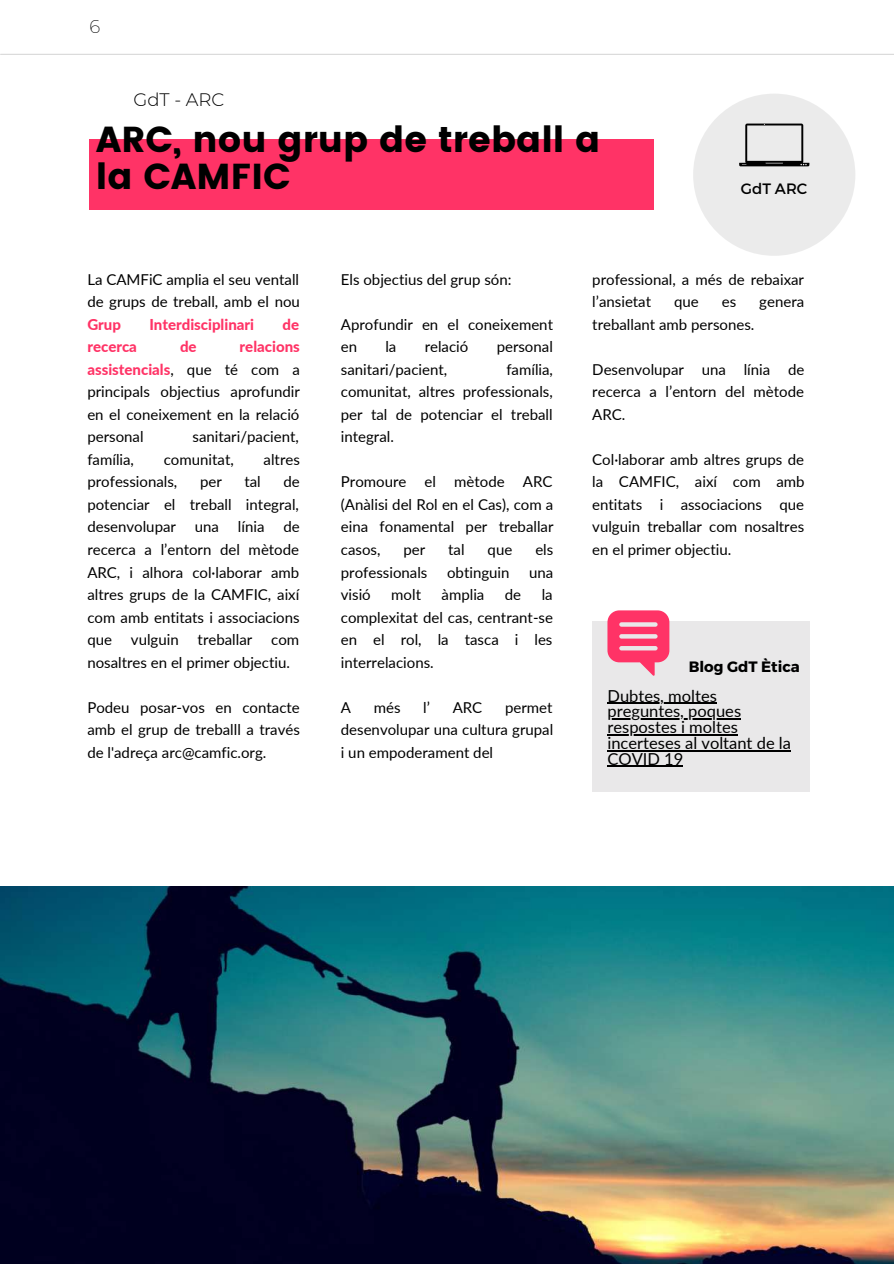
<style>
.page{position:relative;width:894px;height:1264px;background:#fff}
.page>*{position:absolute;margin:0;border:0;box-sizing:border-box;transform-origin:0 0}
.t1{font:36px/37.2px "Poppins";color:#000}
.t2{font:300 18px "Montserrat";color:#000}
.t3{font:200 18px "Montserrat";color:#000}
.t4{font:16.5px/15.8px "Lato";color:#000}
.t5{font:15px/22.5px "Lato";color:#000;text-align:justify}
.t6{font:800 15px "Lato";color:#f36}
.t7{font:700 15px "Montserrat";color:#000}
.t8{font:15px "Montserrat";color:#000}
.s1{font-weight:800;color:#f36}
</style>
<div class="page">
<img style="left:0;top:886px;width:893px;height:377px">
<div style="left:89px;top:139px;width:564px;height:71px;background:#f36"></div>
<hr style="left:1px;top:54px;width:892px;height:1px;background:#d9d9d9">
<div style="left:693px;top:94px;width:162px;height:162px;background:#ebebeb;border-radius:50%"></div>
<svg style="left:739px;top:124px;width:70px;height:42px"></svg>
<div style="left:592px;top:621px;width:217px;height:170px;background:#e9e8e9"></div>
<svg style="left:607px;top:610px;width:62px;height:65px"></svg>
<hr style="left:607px;top:702px;width:109px;height:1px;background:#000">
<hr style="left:607px;top:718px;width:134px;height:1px;background:#000">
<hr style="left:607px;top:734px;width:130px;height:1px;background:#000">
<hr style="left:607px;top:750px;width:183px;height:1px;background:#000">
<hr style="left:607px;top:765px;width:76px;height:1px;background:#000">
<p class="t3" style="left:89px;top:16px;width:12px">6</p>
<p class="t2" style="left:133px;top:88px;width:92px">GdT - ARC</p>
<h1 class="t1" style="left:96px;top:120px;width:506px">ARC, nou grup de treball a la CAMFIC</h1>
<p class="t8" style="left:740px;top:179px;width:68px">GdT ARC</p>
<p class="t5" style="left:87px;top:267px;width:214px">La CAMFiC amplia el seu ventall de grups de treball, amb el nou</p>
<p class="t6" style="left:87px;top:315px;width:35px">Grup</p>
<p class="t6" style="left:149px;top:315px;width:106px">Interdisciplinari</p>
<p class="t6" style="left:282px;top:315px;width:18px">de</p>
<p class="t6" style="left:87px;top:337px;width:51px">recerca</p>
<p class="t6" style="left:180px;top:337px;width:18px">de</p>
<p class="t5" style="left:87px;top:335px;width:214px;text-indent:152px"><span class="s1">relacions assistencials</span>, que té com a principals objectius aprofundir en el coneixement en la relació personal</p>
<p class="t5" style="left:192px;top:425px;width:108px">sanitari/pacient,</p>
<p class="t5" style="left:87px;top:448px;width:48px">família,</p>
<p class="t5" style="left:164px;top:448px;width:71px">comunitat,</p>
<p class="t5" style="left:263px;top:448px;width:38px">altres</p>
<p class="t5" style="left:87px;top:470px;width:91px">professionals,</p>
<p class="t5" style="left:200px;top:470px;width:23px">per</p>
<p class="t5" style="left:244px;top:470px;width:18px">tal</p>
<p class="t5" style="left:87px;top:470px;width:214px;text-indent:196px">de potenciar el treball integral, desenvolupar</p>
<p class="t5" style="left:87px;top:515px;width:214px;text-indent:196px">de recerca a l’entorn del mètode ARC, i alhora col·laborar amb altres grups de la CAMFIC, així com amb entitats i associacions que</p>
<p class="t5" style="left:195px;top:515px;width:26px">una</p>
<p class="t5" style="left:238px;top:515px;width:28px">línia</p>
<p class="t5" style="left:131px;top:628px;width:49px">vulguin</p>
<p class="t5" style="left:197px;top:628px;width:56px">treballar</p>
<p class="t5" style="left:87px;top:628px;width:213px;text-indent:184px">com nosaltres en el primer objectiu.</p>
<p class="t5" style="left:87px;top:695px;width:214px">Podeu posar-vos en contacte amb el grup de treballl a través de l'adreça arc@camfic.org.</p>
<p class="t5" style="left:341px;top:267px;width:172px">Els objectius del grup són:</p>
<p class="t5" style="left:341px;top:312px;width:214px">Aprofundir en el coneixement en</p>
<p class="t5" style="left:385px;top:335px;width:13px">la</p>
<p class="t5" style="left:424px;top:335px;width:45px">relació</p>
<p class="t5" style="left:496px;top:335px;width:58px">personal</p>
<p class="t5" style="left:341px;top:358px;width:108px">sanitari/pacient,</p>
<p class="t5" style="left:341px;top:358px;width:214px;text-indent:165px">família, comunitat, altres professionals, per tal de potenciar el treball integral.</p>
<p class="t5" style="left:341px;top:470px;width:214px">Promoure el mètode ARC (Anàlisi del Rol en el Cas), com a eina fonamental per treballar casos,</p>
<p class="t5" style="left:403px;top:538px;width:23px">per</p>
<p class="t5" style="left:448px;top:538px;width:18px">tal</p>
<p class="t5" style="left:487px;top:538px;width:26px">que</p>
<p class="t5" style="left:535px;top:538px;width:19px">els</p>
<p class="t5" style="left:341px;top:560px;width:88px">professionals</p>
<p class="t5" style="left:447px;top:560px;width:64px">obtinguin</p>
<p class="t5" style="left:529px;top:560px;width:26px">una</p>
<p class="t5" style="left:341px;top:583px;width:31px">visió</p>
<p class="t5" style="left:391px;top:583px;width:31px">molt</p>
<p class="t5" style="left:441px;top:583px;width:44px">àmplia</p>
<p class="t5" style="left:504px;top:583px;width:18px">de</p>
<p class="t5" style="left:341px;top:583px;width:214px;text-indent:201px">la complexitat del cas, centrant-se en el rol, la tasca i les interrelacions.</p>
<p class="t5" style="left:341px;top:695px;width:12px">A</p>
<p class="t5" style="left:373px;top:695px;width:28px">més</p>
<p class="t5" style="left:423px;top:695px;width:8px">l’</p>
<p class="t5" style="left:452px;top:695px;width:31px">ARC</p>
<p class="t5" style="left:341px;top:695px;width:214px;text-indent:164px">permet desenvolupar una cultura grupal i un empoderament del</p>
<p class="t5" style="left:592px;top:267px;width:213px">professional, a més de rebaixar l’ansietat</p>
<p class="t5" style="left:674px;top:290px;width:26px">que</p>
<p class="t5" style="left:721px;top:290px;width:16px">es</p>
<p class="t5" style="left:759px;top:290px;width:46px">genera</p>
<p class="t5" style="left:592px;top:312px;width:163px">treballant amb persones.</p>
<p class="t5" style="left:592px;top:358px;width:213px">Desenvolupar una línia de recerca a l’entorn del mètode ARC.</p>
<p class="t5" style="left:592px;top:448px;width:214px">Col·laborar amb altres grups de la CAMFIC, així com amb entitats i associacions que vulguin treballar com nosaltres en el primer objectiu.</p>
<p class="t7" style="left:688px;top:656px;width:113px">Blog GdT Ètica</p>
<p class="t4" style="left:607px;top:687px;width:185px">Dubtes, moltes preguntes, poques respostes i moltes incerteses al voltant de la<br>COVID 19</p>
</div>
